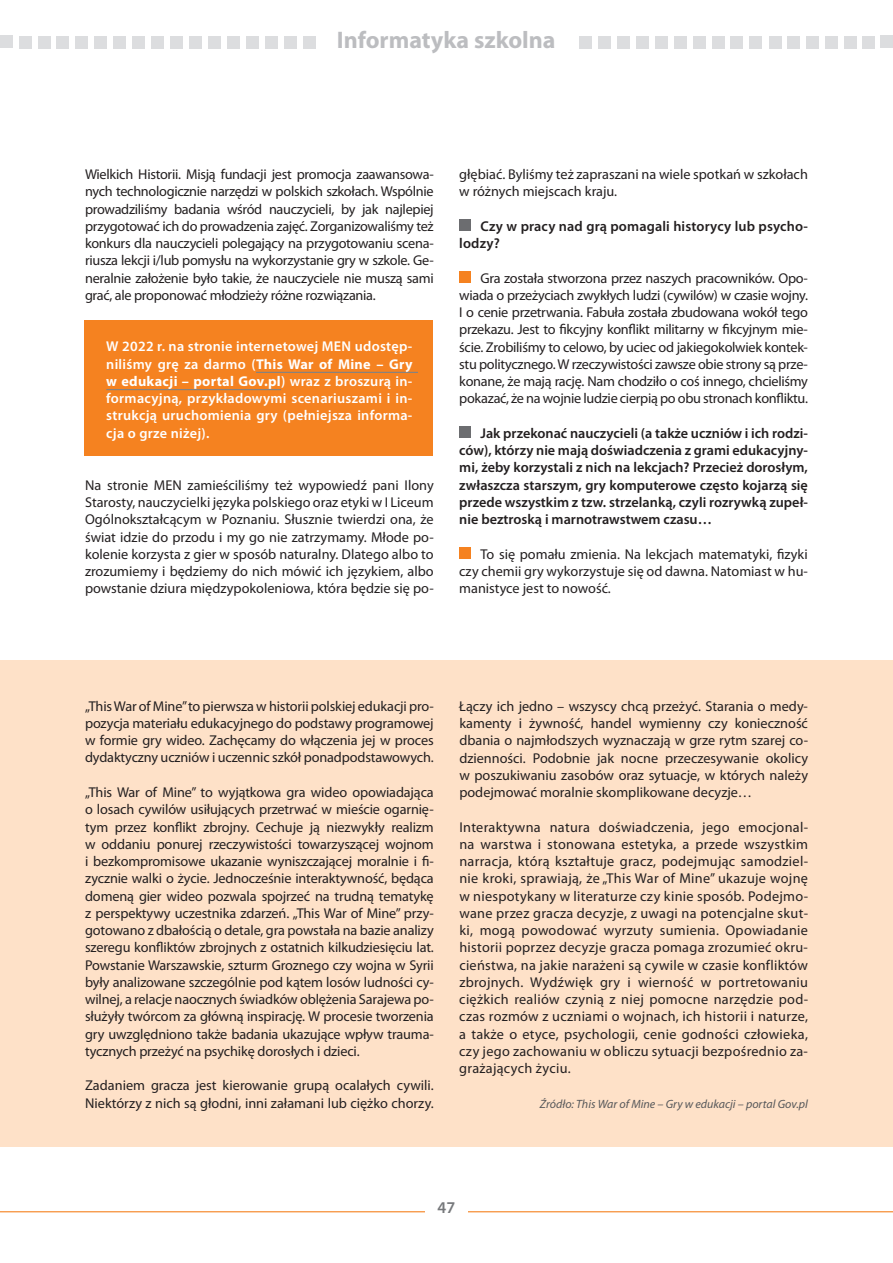
<style>
.page{position:relative;width:893px;height:1263px;background:#fff}
.page>*{position:absolute;margin:0;border:0;box-sizing:border-box;transform-origin:0 0}
.t1{font:700 24px "Myriad Pro";color:#bcbdc0}
.t2{font:600 16.5px "Myriad Pro";color:#76787b}
.t3{font:14.25px/17.2px "Myriad Pro";color:#231f20;text-align:justify}
.t4{font:600 14.25px/17.2px "Myriad Pro";color:#231f20}
.t5{font:600 14.25px/17.2px "Myriad Pro";letter-spacing:.02em;color:#fff;text-align:justify}
.t6{font:italic 12px "Myriad Pro";color:#57585a}
.s1{font-weight:700}
</style>
<div class="page">
<hr style="left:0;top:1211px;width:893px;height:1px;background:#f58220">
<div style="left:425px;top:1195px;width:43px;height:23px;background:#fff"></div>
<div style="left:880px;top:35px;width:13px;height:13px;background:#dcdddf"></div>
<div style="left:844px;top:36px;width:13px;height:13px;background:#dcdddf"></div>
<div style="left:825px;top:36px;width:13px;height:13px;background:#dcdddf"></div>
<div style="left:787px;top:36px;width:13px;height:13px;background:#dcdddf"></div>
<div style="left:768px;top:36px;width:13px;height:13px;background:#dcdddf"></div>
<div style="left:749px;top:36px;width:13px;height:13px;background:#dcdddf"></div>
<div style="left:617px;top:36px;width:13px;height:13px;background:#dcdddf"></div>
<div style="left:579px;top:36px;width:13px;height:13px;background:#dcdddf"></div>
<div style="left:598px;top:36px;width:13px;height:13px;background:#dcdddf"></div>
<div style="left:693px;top:36px;width:13px;height:13px;background:#dcdddf"></div>
<div style="left:674px;top:36px;width:12px;height:13px;background:#dcdddf"></div>
<div style="left:636px;top:36px;width:13px;height:13px;background:#dcdddf"></div>
<div style="left:712px;top:36px;width:12px;height:13px;background:#dcdddf"></div>
<div style="left:655px;top:36px;width:12px;height:13px;background:#dcdddf"></div>
<div style="left:730px;top:36px;width:13px;height:13px;background:#dcdddf"></div>
<div style="left:806px;top:36px;width:13px;height:13px;background:#dcdddf"></div>
<div style="left:862px;top:36px;width:13px;height:13px;background:#dcdddf"></div>
<div style="left:303px;top:36px;width:12px;height:13px;background:#dcdddf"></div>
<div style="left:246px;top:36px;width:13px;height:13px;background:#dcdddf"></div>
<div style="left:265px;top:36px;width:13px;height:13px;background:#dcdddf"></div>
<div style="left:132px;top:36px;width:13px;height:13px;background:#dcdddf"></div>
<div style="left:94px;top:36px;width:13px;height:13px;background:#dcdddf"></div>
<div style="left:56px;top:36px;width:13px;height:13px;background:#dcdddf"></div>
<div style="left:38px;top:36px;width:12px;height:13px;background:#dcdddf"></div>
<div style="left:0;top:35px;width:13px;height:13px;background:#dcdddf"></div>
<div style="left:19px;top:36px;width:13px;height:13px;background:#dcdddf"></div>
<div style="left:76px;top:36px;width:12px;height:13px;background:#dcdddf"></div>
<div style="left:113px;top:36px;width:13px;height:13px;background:#dcdddf"></div>
<div style="left:208px;top:36px;width:13px;height:12px;background:#dcdddf"></div>
<div style="left:189px;top:36px;width:13px;height:13px;background:#dcdddf"></div>
<div style="left:151px;top:36px;width:13px;height:13px;background:#dcdddf"></div>
<div style="left:170px;top:36px;width:13px;height:13px;background:#dcdddf"></div>
<div style="left:284px;top:36px;width:13px;height:13px;background:#dcdddf"></div>
<div style="left:227px;top:36px;width:13px;height:13px;background:#dcdddf"></div>
<div style="left:84px;top:321px;width:349px;height:135px;background:#f58220"></div>
<hr style="left:256px;top:372px;width:162px;height:1px;background:#808285">
<hr style="left:106px;top:389px;width:175px;height:1px;background:#808285">
<div style="left:459px;top:219px;width:12px;height:12px;background:#6c6d70"></div>
<div style="left:459px;top:271px;width:12px;height:12px;background:#f58220"></div>
<div style="left:459px;top:426px;width:12px;height:12px;background:#6c6d70"></div>
<div style="left:459px;top:547px;width:12px;height:12px;background:#f58220"></div>
<div style="left:0;top:661px;width:893px;height:486px;background:#fee1c8"></div>
<h1 class="t1" style="left:337px;top:25px;width:220px">Informatyka szkolna</h1>
<p class="t3" style="left:85px;top:165px;width:350px">Wielkich Historii. Misją fundacji jest promocja zaawansowa&shy;nych technologicznie narzędzi w polskich szkołach. Wspólnie prowadziliśmy badania wśród nauczycieli, by jak najlepiej przygotować ich do prowadzenia zajęć. Zorganizowaliśmy też konkurs dla nauczycieli polegający na przygotowaniu scena&shy;riusza lekcji i/lub pomysłu na wykorzystanie gry w szkole. Ge&shy;neralnie założenie było takie, że nauczyciele nie muszą sami grać, ale proponować młodzieży różne rozwiązania.</p>
<p class="t5" style="left:106px;top:338px;width:308px">W 2022 r. na stronie internetowej MEN udostęp&shy;niliśmy grę za darmo (<span class="s1">This War of Mine – Gry w edukacji – portal Gov.pl</span>) wraz z broszurą in&shy;formacyjną, przykładowymi scenariuszami i in&shy;strukcją uruchomienia gry (pełniejsza informa&shy;cja o grze niżej).</p>
<p class="t3" style="left:85px;top:476px;width:350px">Na stronie MEN zamieściliśmy też wypowiedź pani Ilony Starosty, nauczycielki języka polskiego oraz etyki w I Liceum Ogólnokształcącym w Poznaniu. Słusznie twierdzi ona, że świat idzie do przodu i my go nie zatrzymamy. Młode po&shy;kolenie korzysta z gier w sposób naturalny. Dlatego albo to zrozumiemy i będziemy do nich mówić ich językiem, albo powstanie dziura międzypokoleniowa, która będzie się po-</p>
<p class="t3" style="left:459px;top:166px;width:350px">głębiać. Byliśmy też zapraszani na wiele spotkań w szkołach w różnych miejscach kraju.</p>
<p class="t4" style="left:459px;top:217px;width:350px;text-indent:21px">Czy w pracy nad grą pomagali historycy lub psycho&shy;lodzy?</p>
<p class="t3" style="left:459px;top:269px;width:350px;text-indent:21px">Gra została stworzona przez naszych pracowników. Opo&shy;wiada o przeżyciach zwykłych ludzi (cywilów) w czasie wojny.<br>I o cenie przetrwania. Fabuła została zbudowana wokół tego przekazu. Jest to fikcyjny konflikt militarny w fikcyjnym mie&shy;ście. Zrobiliśmy to celowo, by uciec od jakiegokolwiek kontek&shy;stu politycznego. W rzeczywistości zawsze obie strony są prze&shy;konane, że mają rację. Nam chodziło o coś innego, chcieliśmy pokazać, że na wojnie ludzie cierpią po obu stronach konfliktu.</p>
<p class="t4" style="left:459px;top:424px;width:350px;text-align:justify;text-indent:21px">Jak przekonać nauczycieli (a także uczniów i ich rodzi&shy;ców), którzy nie mają doświadczenia z grami edukacyjny&shy;mi, żeby korzystali z nich na lekcjach? Przecież dorosłym, zwłaszcza starszym, gry komputerowe często kojarzą się przede wszystkim z tzw. strzelanką, czyli rozrywką zupeł&shy;nie beztroską i marnotrawstwem czasu…</p>
<p class="t3" style="left:459px;top:545px;width:350px;text-indent:21px">To się pomału zmienia. Na lekcjach matematyki, fizyki czy chemii gry wykorzystuje się od dawna. Natomiast w hu&shy;manistyce jest to nowość.</p>
<p class="t3" style="left:85px;top:697px;width:350px">„This War of Mine” to pierwsza w historii polskiej edukacji pro&shy;pozycja materiału edukacyjnego do podstawy programowej w formie gry wideo. Zachęcamy do włączenia jej w proces dydaktyczny uczniów i uczennic szkół ponadpodstawowych.</p>
<p class="t3" style="left:85px;top:783px;width:350px">„This War of Mine” to wyjątkowa gra wideo opowiadająca o losach cywilów usiłujących przetrwać w mieście ogarnię&shy;tym przez konflikt zbrojny. Cechuje ją niezwykły realizm w oddaniu ponurej rzeczywistości towarzyszącej wojnom i bezkompromisowe ukazanie wyniszczającej moralnie i fi&shy;zycznie walki o życie. Jednocześnie interaktywność, będąca domeną gier wideo pozwala spojrzeć na trudną tematykę z perspektywy uczestnika zdarzeń. „This War of Mine” przy&shy;gotowano z dbałością o detale, gra powstała na bazie analizy szeregu konfliktów zbrojnych z ostatnich kilkudziesięciu lat.<br>Powstanie Warszawskie, szturm Groznego czy wojna w Syrii były analizowane szczególnie pod kątem losów ludności cy&shy;wilnej, a relacje naocznych świadków oblężenia Sarajewa po&shy;służyły twórcom za główną inspirację. W procesie tworzenia gry uwzględniono także badania ukazujące wpływ trauma&shy;tycznych przeżyć na psychikę dorosłych i dzieci.</p>
<p class="t3" style="left:85px;top:1077px;width:350px">Zadaniem gracza jest kierowanie grupą ocalałych cywili.<br>Niektórzy z nich są głodni, inni załamani lub ciężko chorzy.</p>
<p class="t3" style="left:459px;top:697px;width:350px">Łączy ich jedno – wszyscy chcą przeżyć. Starania o medy&shy;kamenty i żywność, handel wymienny czy konieczność dbania o najmłodszych wyznaczają w grze rytm szarej co&shy;dzienności. Podobnie jak nocne przeczesywanie okolicy w poszukiwaniu zasobów oraz sytuacje, w których należy podejmować moralnie skomplikowane decyzje…</p>
<p class="t3" style="left:459px;top:818px;width:350px">Interaktywna natura doświadczenia, jego emocjonal&shy;na warstwa i stonowana estetyka, a przede wszystkim narracja, którą kształtuje gracz, podejmując samodziel&shy;nie kroki, sprawiają, że „This War of Mine” ukazuje wojnę w niespotykany w literaturze czy kinie sposób. Podejmo&shy;wane przez gracza decyzje, z uwagi na potencjalne skut&shy;ki, mogą powodować wyrzuty sumienia. Opowiadanie historii poprzez decyzje gracza pomaga zrozumieć okru&shy;cieństwa, na jakie narażeni są cywile w czasie konfliktów zbrojnych. Wydźwięk gry i wierność w portretowaniu ciężkich realiów czynią z niej pomocne narzędzie pod&shy;czas rozmów z uczniami o wojnach, ich historii i naturze, a także o etyce, psychologii, cenie godności człowieka, czy jego zachowaniu w obliczu sytuacji bezpośrednio za&shy;grażających życiu.</p>
<p class="t6" style="left:540px;top:1096px;width:270px">Źródło: This War of Mine – Gry w edukacji – portal Gov.pl</p>
<p class="t2" style="left:438px;top:1197px;width:19px">47</p>
</div>
